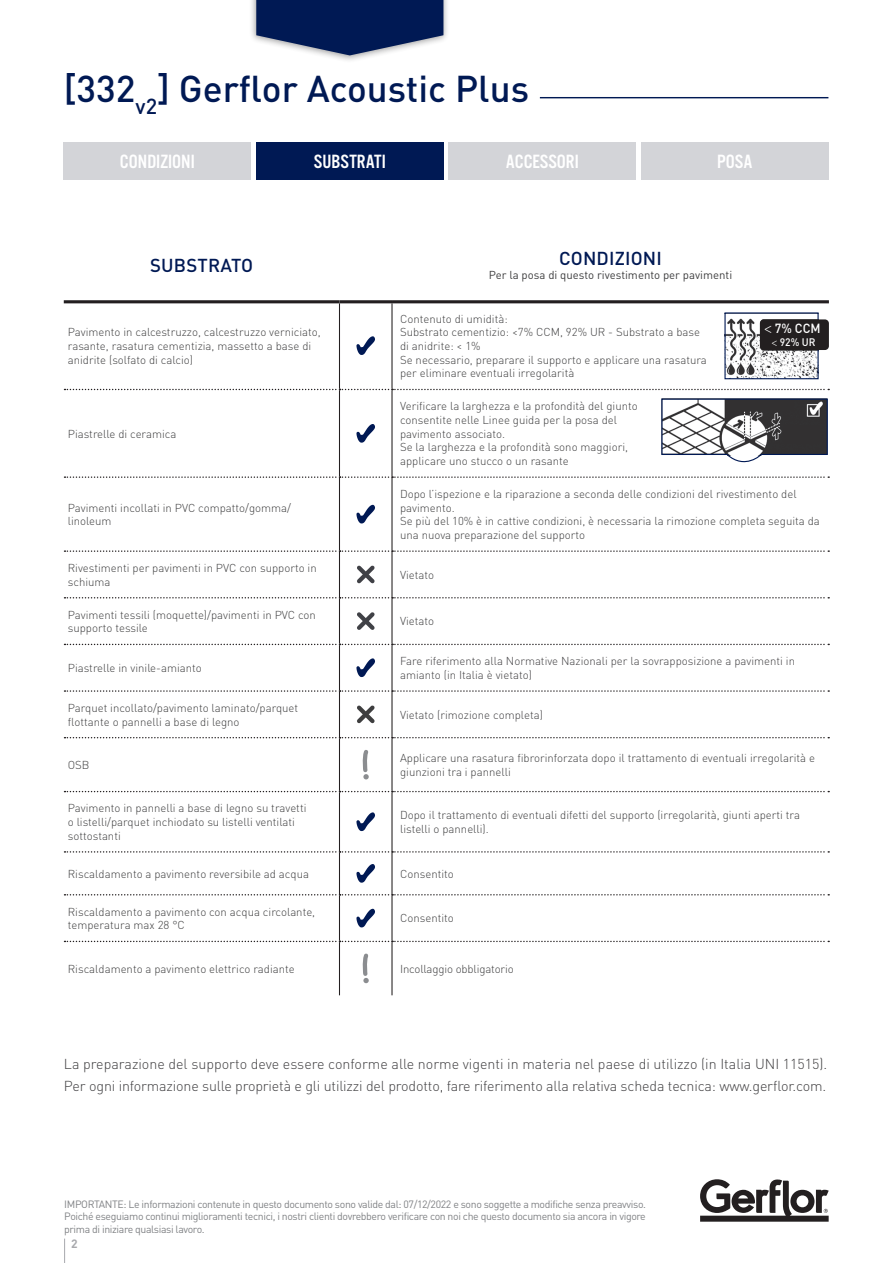
<style>
.page{position:relative;width:893px;height:1263px;background:#fff}
.page>*{position:absolute;margin:0;border:0;box-sizing:border-box;transform-origin:0 0}
.t1{font:500 36.9px "DIN Pro";color:#001954}
.t2{font:19.95px "Alternate Got No 3 D";color:#fff}
.t3{font:500 18.6px "DIN Pro";letter-spacing:.01em;color:#001954}
.t4{font:300 14.25px/22px "DIN Pro";letter-spacing:-.01em;color:#403f41}
.t5{font:500 13.2px "DIN";color:#fff;scale:.95 1}
.t6{font:700 12px "DIN Pro";color:#a8a9ad}
.t7{font:300 11.4px/13.6px "DIN Pro";color:#3e3e3f}
.t8{font:300 11.4px/13.6px "DIN Pro";color:#403f41}
.t9{font:11.4px "DIN Pro";color:#3e3e3f}
.t10{font:500 10.8px "DIN";color:#fff;scale:.95 1}
.t11{font:10.5px/12.6px "DIN Pro";letter-spacing:-.035em;color:#808285;text-align:justify}
.s1{font-family:"Minion Pro";font-weight:400;font-size:14.4px}
.s2{font-family:"Minion Pro";font-weight:400}
</style>
<div class="page">
<svg style="left:700px;top:1179px;width:129px;height:43px"></svg>
<svg style="left:64px;top:1238px;width:1px;height:25px"></svg>
<div style="left:249px;top:0;width:200px;height:63px;background:#3e3e3f;opacity:.5"></div>
<svg style="left:256px;top:0;width:187px;height:55px;background:#293e6e"></svg>
<hr style="left:64px;top:300px;width:275px;height:3px;background:#231f20">
<hr style="left:339px;top:303px;width:1px;height:86px;background:#231f20">
<hr style="left:339px;top:300px;width:53px;height:3px;background:#231f20">
<hr style="left:391px;top:303px;width:2px;height:86px;background:#231f20">
<hr style="left:392px;top:300px;width:437px;height:3px;background:#231f20">
<hr style="left:339px;top:390px;width:1px;height:86px;background:#231f20">
<hr style="left:391px;top:390px;width:2px;height:86px;background:#231f20">
<svg style="left:64px;top:389px;width:765px;height:1px"></svg>
<hr style="left:339px;top:478px;width:1px;height:72px;background:#231f20">
<hr style="left:391px;top:478px;width:2px;height:72px;background:#231f20">
<hr style="left:339px;top:552px;width:1px;height:45px;background:#231f20">
<hr style="left:391px;top:552px;width:2px;height:45px;background:#231f20">
<svg style="left:64px;top:550px;width:765px;height:2px"></svg>
<hr style="left:339px;top:598px;width:1px;height:46px;background:#231f20">
<hr style="left:391px;top:598px;width:2px;height:46px;background:#231f20">
<svg style="left:64px;top:597px;width:765px;height:1px"></svg>
<hr style="left:339px;top:645px;width:1px;height:45px;background:#231f20">
<hr style="left:391px;top:645px;width:2px;height:45px;background:#231f20">
<svg style="left:64px;top:644px;width:765px;height:1px"></svg>
<hr style="left:339px;top:692px;width:1px;height:45px;background:#231f20">
<hr style="left:391px;top:692px;width:2px;height:45px;background:#231f20">
<svg style="left:64px;top:690px;width:765px;height:2px"></svg>
<hr style="left:339px;top:738px;width:1px;height:53px;background:#231f20">
<hr style="left:391px;top:738px;width:2px;height:53px;background:#231f20">
<svg style="left:64px;top:737px;width:765px;height:1px"></svg>
<hr style="left:339px;top:792px;width:1px;height:59px;background:#231f20">
<hr style="left:391px;top:792px;width:2px;height:59px;background:#231f20">
<svg style="left:64px;top:791px;width:765px;height:1px"></svg>
<hr style="left:339px;top:853px;width:1px;height:41px;background:#231f20">
<hr style="left:391px;top:853px;width:2px;height:41px;background:#231f20">
<svg style="left:64px;top:851px;width:765px;height:2px"></svg>
<hr style="left:339px;top:895px;width:1px;height:46px;background:#231f20">
<hr style="left:391px;top:895px;width:2px;height:46px;background:#231f20">
<svg style="left:64px;top:894px;width:765px;height:1px"></svg>
<hr style="left:339px;top:942px;width:1px;height:53px;background:#231f20">
<hr style="left:391px;top:942px;width:2px;height:53px;background:#231f20">
<svg style="left:64px;top:941px;width:765px;height:1px"></svg>
<svg style="left:356px;top:336px;width:19px;height:19px"></svg>
<svg style="left:356px;top:505px;width:19px;height:18px"></svg>
<svg style="left:357px;top:565px;width:18px;height:19px"></svg>
<svg style="left:357px;top:612px;width:18px;height:18px"></svg>
<svg style="left:356px;top:658px;width:19px;height:19px"></svg>
<svg style="left:357px;top:705px;width:18px;height:19px"></svg>
<svg style="left:362px;top:750px;width:7px;height:29px"></svg>
<svg style="left:356px;top:812px;width:19px;height:19px"></svg>
<svg style="left:356px;top:864px;width:19px;height:19px"></svg>
<svg style="left:356px;top:909px;width:19px;height:18px"></svg>
<svg style="left:362px;top:953px;width:7px;height:30px"></svg>
<svg style="left:64px;top:398px;width:765px;height:80px"></svg>
<img style="left:726px;top:318px;width:91px;height:59px">
<div style="left:724px;top:312px;width:95px;height:67px;border:1px solid #001954"></div>
<div style="left:760px;top:319px;width:69px;height:31px;background:#231f20;border-radius:4px"></div>
<hr style="left:540px;top:97px;width:288px;height:1px;background:#001954">
<div style="left:64px;top:142px;width:187px;height:38px;background:#d3d4d8"></div>
<div style="left:256px;top:142px;width:187px;height:38px;background:#001954"></div>
<div style="left:449px;top:142px;width:187px;height:38px;background:#d3d4d8"></div>
<div style="left:641px;top:142px;width:187px;height:38px;background:#d3d4d8"></div>
<h1 class="t1" style="left:64px;top:63px;width:467px">[332<sub>v2</sub>] Gerflor Acoustic Plus</h1>
<h2 class="t2" style="left:120px;top:151px;width:76px">CONDIZIONI</h2>
<h2 class="t2" style="left:314px;top:151px;width:73px">SUBSTRATI</h2>
<h2 class="t2" style="left:506px;top:151px;width:74px">ACCESSORI</h2>
<h2 class="t2" style="left:717px;top:151px;width:37px">POSA</h2>
<h3 class="t3" style="left:150px;top:253px;width:105px">SUBSTRATO</h3>
<h3 class="t3" style="left:559px;top:246px;width:104px">CONDIZIONI</h3>
<p class="t9" style="left:489px;top:266px;width:245px">Per la posa di questo rivestimento per pavimenti</p>
<p class="t7" style="left:68px;top:325px;width:255px">Pavimento in calcestruzzo, calcestruzzo verniciato, rasante, rasatura cementizia, massetto a base di anidrite (solfato di calcio)</p>
<p class="t7" style="left:68px;top:426px;width:110px">Piastrelle di ceramica</p>
<p class="t7" style="left:400px;top:311px;width:308px">Contenuto di umidità:<br>Substrato cementizio: &lt;7% CCM, 92% UR - Substrato a base di anidrite: &lt; 1%<br>Se necessario, preparare il supporto e applicare una rasatura per eliminare eventuali irregolarità</p>
<p class="t7" style="left:400px;top:399px;width:239px">Verificare la larghezza e la profondità del giunto consentite nelle Linee guida per la posa del pavimento associato.<br>Se la larghezza e la profondità sono maggiori, applicare uno stucco o un rasante</p>
<p class="t5" style="left:764px;top:320px;width:61px"><span class="s1">&lt;</span> 7% CCM</p>
<p class="t10" style="left:771px;top:335px;width:48px"><span class="s2">&lt;</span> 92% UR</p>
<p class="t7" style="left:68px;top:500px;width:225px">Pavimenti incollati in PVC compatto/gomma/ linoleum</p>
<p class="t7" style="left:400px;top:487px;width:421px">Dopo l’ispezione e la riparazione a seconda delle condizioni del rivestimento del pavimento.<br>Se più del 10% è in cattive condizioni, è necessaria la rimozione completa seguita da una nuova preparazione del supporto</p>
<p class="t7" style="left:68px;top:561px;width:250px">Rivestimenti per pavimenti in PVC con supporto in schiuma</p>
<p class="t7" style="left:400px;top:567px;width:36px">Vietato</p>
<p class="t7" style="left:68px;top:607px;width:250px">Pavimenti tessili (moquette)/pavimenti in PVC con supporto tessile</p>
<p class="t7" style="left:400px;top:614px;width:36px">Vietato</p>
<p class="t7" style="left:68px;top:661px;width:136px">Piastrelle in vinile-amianto</p>
<p class="t8" style="left:400px;top:654px;width:397px">Fare riferimento alla Normative Nazionali per la sovrapposizione a pavimenti in amianto (in Italia è vietato)</p>
<p class="t7" style="left:68px;top:700px;width:232px">Parquet incollato/pavimento laminato/parquet flottante o pannelli a base di legno</p>
<p class="t8" style="left:400px;top:707px;width:144px">Vietato (rimozione completa)</p>
<p class="t7" style="left:68px;top:757px;width:23px">OSB</p>
<p class="t7" style="left:400px;top:751px;width:416px">Applicare una rasatura fibrorinforzata dopo il trattamento di eventuali irregolarità e giunzioni tra i pannelli</p>
<p class="t7" style="left:68px;top:801px;width:240px">Pavimento in pannelli a base di legno su travetti o listelli/parquet inchiodato su listelli ventilati sottostanti</p>
<p class="t7" style="left:400px;top:808px;width:402px">Dopo il trattamento di eventuali difetti del supporto (irregolarità, giunti aperti tra listelli o pannelli).</p>
<p class="t7" style="left:68px;top:866px;width:243px">Riscaldamento a pavimento reversibile ad acqua</p>
<p class="t7" style="left:400px;top:866px;width:55px">Consentito</p>
<p class="t7" style="left:68px;top:904px;width:249px">Riscaldamento a pavimento con acqua circolante, temperatura max 28 °C</p>
<p class="t7" style="left:400px;top:911px;width:55px">Consentito</p>
<p class="t7" style="left:68px;top:961px;width:228px">Riscaldamento a pavimento elettrico radiante</p>
<p class="t7" style="left:400px;top:961px;width:115px">Incollaggio obbligatorio</p>
<p class="t4" style="left:64px;top:1052px;width:765px">La preparazione del supporto deve essere conforme alle norme vigenti in materia nel paese di utilizzo (in Italia UNI 11515).<br>Per ogni informazione sulle proprietà e gli utilizzi del prodotto, fare riferimento alla relativa scheda tecnica: www.gerflor.com.</p>
<p class="t11" style="left:64px;top:1196px;width:583px">IMPORTANTE: Le informazioni contenute in questo documento sono valide dal: 07/12/2022 e sono soggette a modifiche senza preavviso.<br>Poiché eseguiamo continui miglioramenti tecnici, i nostri clienti dovrebbero verificare con noi che questo documento sia ancora in vigore prima di iniziare qualsiasi lavoro.</p>
<p class="t6" style="left:71px;top:1235px;width:8px">2</p>
</div>
